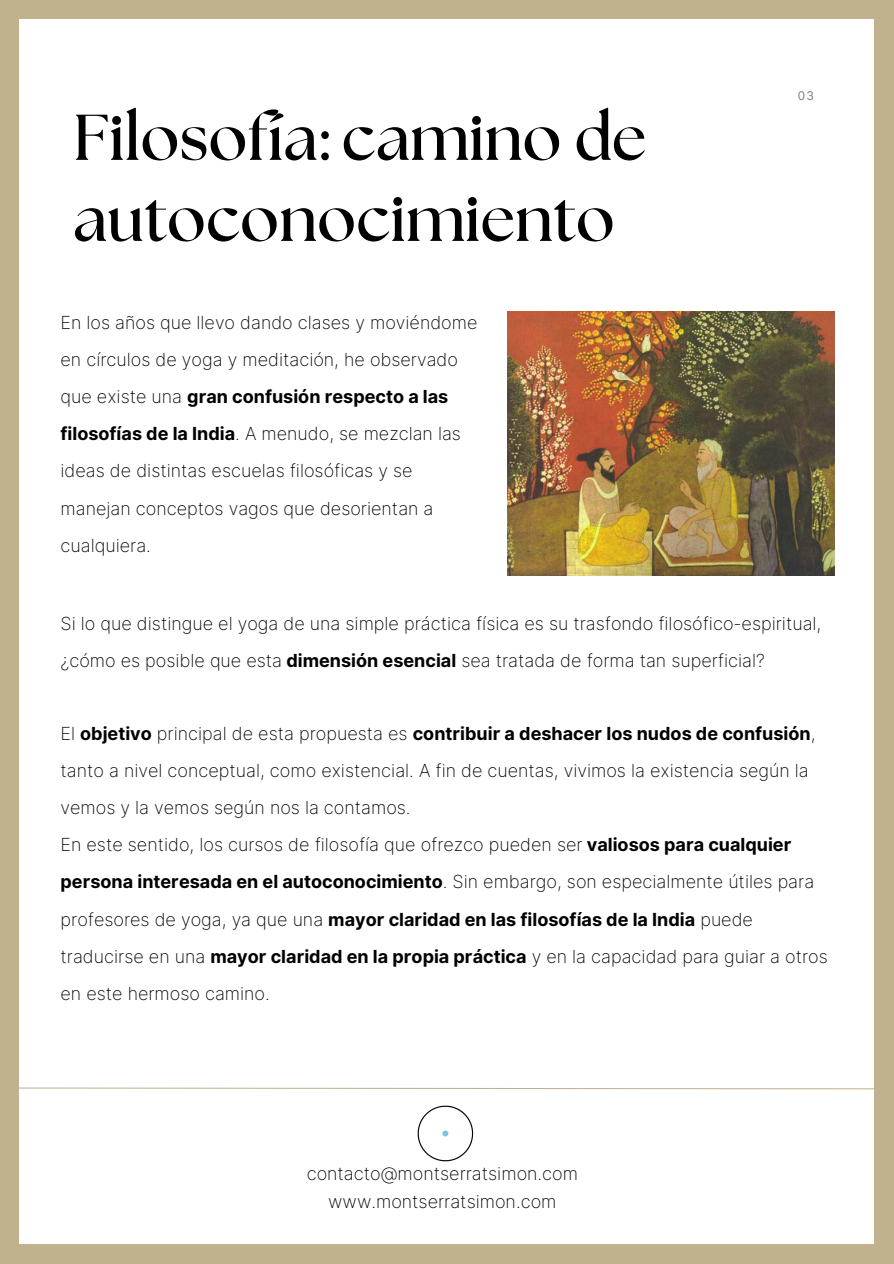
<style>
.page{position:relative;width:894px;height:1264px;background:#fff}
.page>*{position:absolute;margin:0;border:0;box-sizing:border-box;transform-origin:0 0}
.t1{font:700 64.5px/81px "The Seasons";color:#000}
.t2{font:200 18px/37.2px "Inter";color:#000}
.t3{font:12px "Inter";color:#7f7f7f}
.s1{font-weight:700}
</style>
<div class="page">
<div style="left:0;top:0;width:893px;height:1263px;background:#c1b28f"></div>
<div style="left:19px;top:19px;width:854px;height:1224px;background:#fff"></div>
<svg style="left:19px;top:1086px;width:855px;height:3px"></svg>
<img style="left:349px;top:1086px;width:187px;height:76px">
<img style="left:507px;top:311px;width:327px;height:265px">
<p class="t1" style="left:73px;top:100px;width:574px">Filosofía: camino de autoconocimiento</p>
<p class="t2" style="left:61px;top:304px;width:418px">En los años que llevo dando clases y moviéndome en círculos de yoga y meditación, he observado que existe una <span class="s1">gran confusión respecto a las filosofías de la India</span>. A menudo, se mezclan las ideas de distintas escuelas filosóficas y se manejan conceptos vagos que desorientan a cualquiera.</p>
<p class="t3" style="left:797px;top:89px;width:18px">03</p>
<p class="t2" style="left:61px;top:604px;width:762px">Si lo que distingue el yoga de una simple práctica física es su trasfondo filosófico-espiritual, ¿cómo es posible que esta <span class="s1">dimensión esencial</span> sea tratada de forma tan superficial?</p>
<h1 class="t2" style="left:61px;top:714px;width:756px">El <span class="s1">objetivo</span> principal de esta propuesta es <span class="s1">contribuir a deshacer los nudos de confusión</span>, tanto a nivel conceptual, como existencial. A fin de cuentas, vivimos la existencia según la vemos y la vemos según nos la contamos.</h1>
<p class="t2" style="left:61px;top:826px;width:768px">En este sentido, los cursos de filosofía que ofrezco pueden ser <span class="s1">valiosos para cualquier persona interesada en el autoconocimiento</span>. Sin embargo, son especialmente útiles para profesores de yoga, ya que una <span class="s1">mayor claridad en las filosofías de la India</span> puede traducirse en una <span class="s1">mayor claridad en la propia práctica</span> y en la capacidad para guiar a otros en este hermoso camino.</p>
<p class="t2" style="left:306px;top:1154px;width:273px">contacto@montserratsimon.com</p>
<p class="t2" style="left:328px;top:1182px;width:230px">www.montserratsimon.com</p>
</div>
